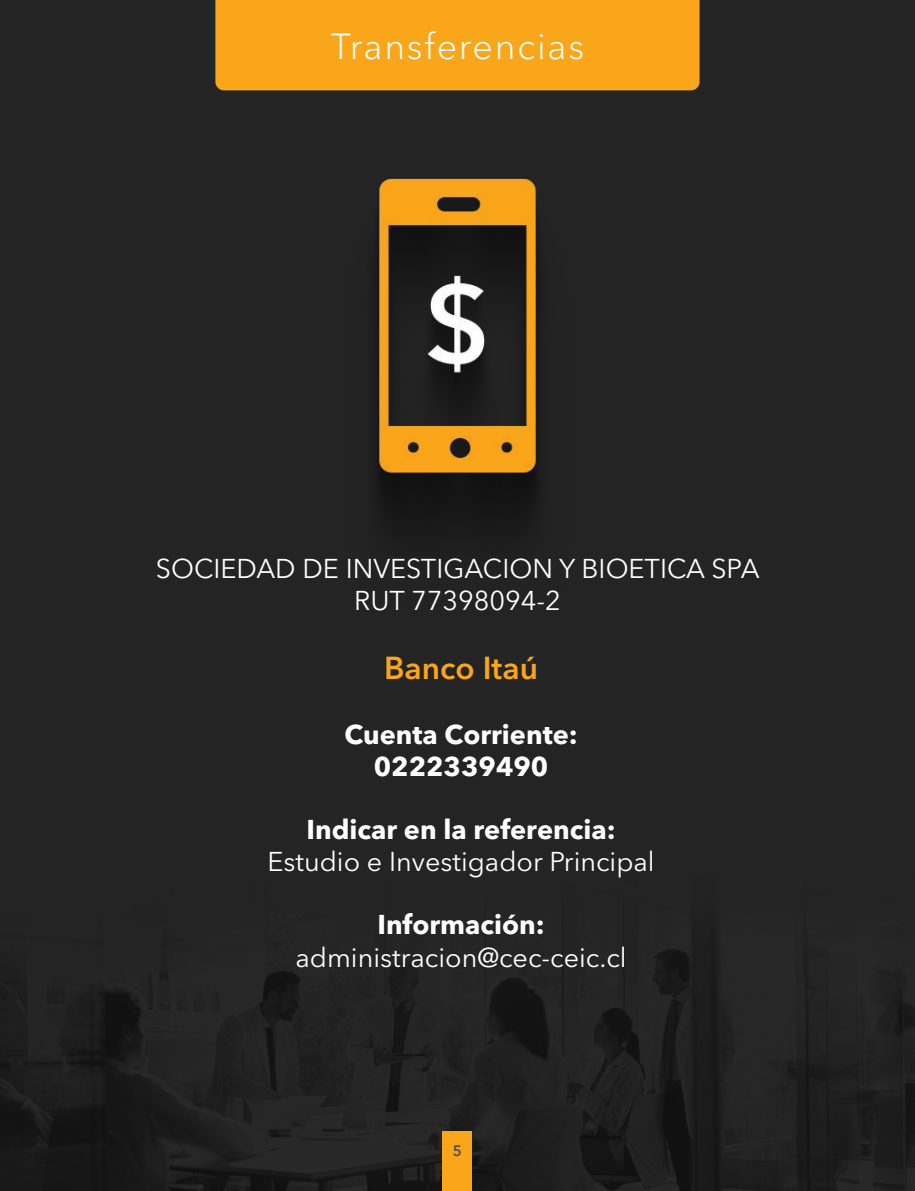
<style>
.page{position:relative;width:915px;height:1191px;background:#fff}
.page>*{position:absolute;margin:0;border:0;box-sizing:border-box;transform-origin:0 0}
.t1{font:300 36px "Avenir Next LT Pro";letter-spacing:.05em;color:#fff}
.t2{font:600 31.5px "Avenir Next LT Pro";color:#faa61a}
.t3{font:27px/32.2px "Avenir Next LT Pro";color:#fff;text-align:center}
.t4{font:700 27px/32.5px "Avenir Next LT Pro";color:#fff;text-align:center}
.t5{font:600 15px "Avenir Next LT Pro";color:#4d4d4f}
</style>
<div class="page">
<div style="left:0;top:0;width:914px;height:1191px;background:#242424"></div>
<div style="left:215px;top:0;width:484px;height:90px;background:#faa61a"></div>
<img style="left:337px;top:159px;width:240px;height:449px">
<div style="left:442px;top:1131px;width:30px;height:60px;background:#faa61a"></div>
<h1 class="t1" style="left:331px;top:25px;width:254px">Transferencias</h1>
<p class="t3" style="left:156px;top:552px;width:605px">SOCIEDAD DE INVESTIGACION Y BIOETICA SPA<br>RUT 77398094-2</p>
<p class="t2" style="left:384px;top:649px;width:155px">Banco Itaú</p>
<p class="t4" style="left:344px;top:717px;width:235px">Cuenta Corriente:<br>0222339490</p>
<p class="t4" style="left:306px;top:813px;width:310px">Indicar en la referencia:</p>
<p class="t3" style="left:267px;top:846px;width:389px">Estudio e Investigador Principal</p>
<p class="t4" style="left:377px;top:908px;width:169px">Información:</p>
<p class="t3" style="left:295px;top:941px;width:332px">administracion@cec-ceic.cl</p>
<p class="t5" style="left:453px;top:1141px;width:11px">5</p>
</div>
